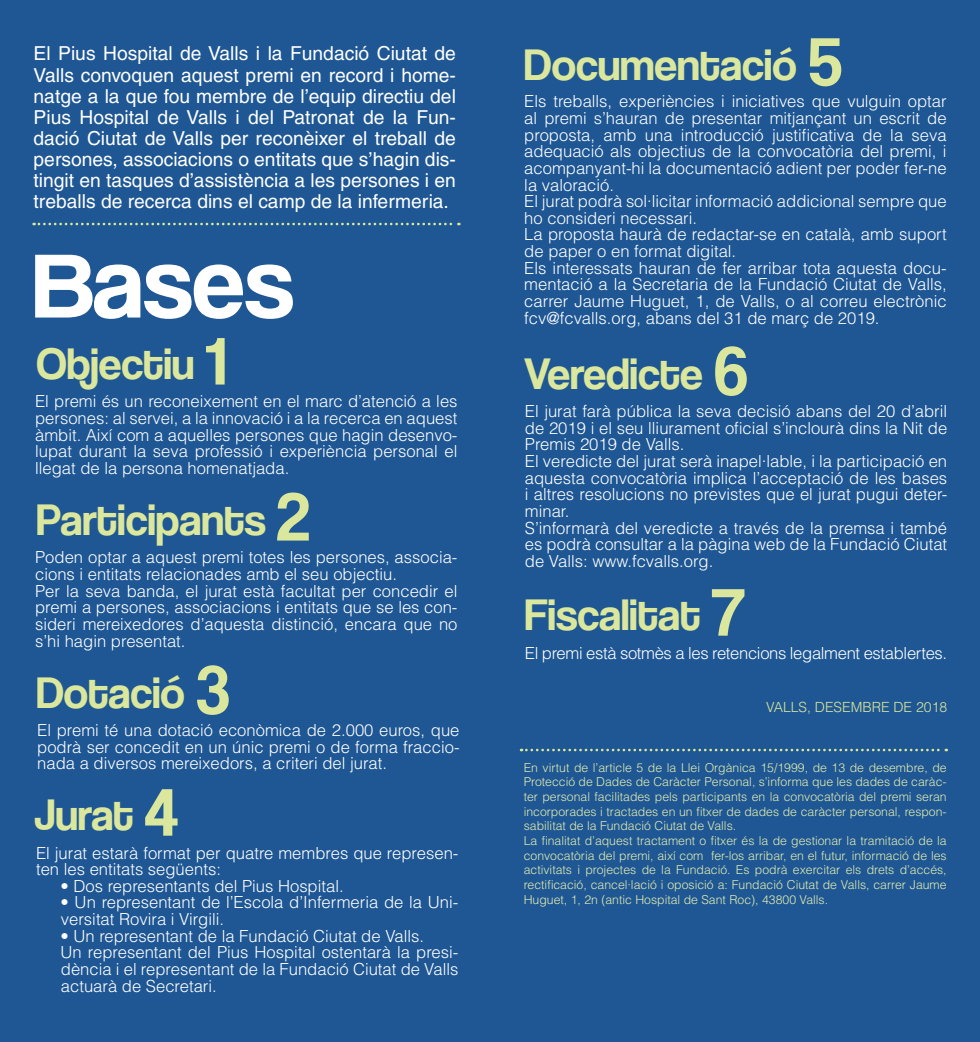
<style>
.page{position:relative;width:980px;height:1042px;background:#1e5794}
.page>*{position:absolute;margin:0;border:0;box-sizing:border-box;transform-origin:0 0}
.t1{font:105px "Coolvetica Rg";color:#fff}
.t2{font:45.5px "Coolvetica Rg";color:#dbe79c}
.t3{font:19.25px/21px "Helvetica";color:#fff;text-align:justify}
.t4{font:300 16.62px/16.6px "Helvetica";color:#fff;text-align:justify}
.t5{font:300 16.62px "Helvetica";letter-spacing:-.02em;color:#fff}
.t6{font:300 14px "Helvetica";color:#dbe79c}
.t7{font:300 12.25px/14.7px "Helvetica";color:#e2ebb0;text-align:justify}
.s1{font-size:94.5px}
.s2{font-size:70px}
</style>
<div class="page">
<svg style="left:34px;top:223px;width:425px;height:2px"></svg>
<svg style="left:521px;top:749px;width:426px;height:2px"></svg>
<p class="t3" style="left:34px;top:43px;width:424px">El Pius Hospital de Valls i la Fundació Ciutat de Valls convoquen aquest premi en record i home&shy;natge a la que fou membre de l’equip directiu del Pius Hospital de Valls i del Patronat de la Fun&shy;dació Ciutat de Valls per reconèixer el treball de persones, associacions o entitats que s’hagin dis&shy;tingit en tasques d’assistència a les persones i en treballs de recerca dins el camp de la infermeria.</p>
<p class="t1" style="left:33px;top:221px;width:262px"><span class="s1">B</span>ases</p>
<p class="t2" style="left:36px;top:337px;width:191px">Objectiu <span class="s2">1</span></p>
<p class="t4" style="left:35px;top:393px;width:424px">El premi és un reconeixement en el marc d’atenció a les persones: al servei, a la innovació i a la recerca en aquest àmbit. Així com a aquelles persones que hagin desenvo&shy;lupat durant la seva professió i experiència personal el llegat de la persona homenatjada.</p>
<p class="t2" style="left:36px;top:493px;width:274px">Participants <span class="s2">2</span></p>
<p class="t4" style="left:35px;top:549px;width:424px">Poden optar a aquest premi totes les persones, associa&shy;cions i entitats relacionades amb el seu objectiu.</p>
<p class="t4" style="left:35px;top:582px;width:424px">Per la seva banda, el jurat està facultat per concedir el premi a persones, associacions i entitats que se les con&shy;sideri mereixedores d’aquesta distinció, encara que no s’hi hagin presentat.</p>
<p class="t2" style="left:36px;top:666px;width:194px">Dotació <span class="s2">3</span></p>
<p class="t4" style="left:37px;top:722px;width:424px">El premi té una dotació econòmica de 2.000 euros, que podrà ser concedit en un únic premi o de forma fraccio&shy;nada a diversos mereixedors, a criteri del jurat.</p>
<p class="t2" style="left:35px;top:788px;width:144px">Jurat <span class="s2">4</span></p>
<p class="t4" style="left:36px;top:844px;width:424px">El jurat estarà format per quatre membres que represen&shy;ten les entitats següents:</p>
<p class="t4" style="left:61px;top:877px;width:285px">• Dos representants del Pius Hospital.</p>
<p class="t4" style="left:61px;top:894px;width:399px">• Un representant de l’Escola d’Infermeria de la Uni&shy;versitat Rovira i Virgili.</p>
<p class="t4" style="left:61px;top:927px;width:365px">• Un representant de la Fundació Ciutat de Valls.</p>
<p class="t4" style="left:61px;top:944px;width:399px">Un representant del Pius Hospital ostentarà la presi&shy;dència i el representant de la Fundació Ciutat de Valls actuarà de Secretari.</p>
<p class="t2" style="left:524px;top:38px;width:319px">Documentació <span class="s2">5</span></p>
<p class="t4" style="left:524px;top:93px;width:424px">Els treballs, experiències i iniciatives que vulguin optar al premi s’hauran de presentar mitjançant un escrit de proposta, amb una introducció justificativa de la seva adequació als objectius de la convocatòria del premi, i acompanyant-hi la documentació adient per poder fer-ne la valoració.</p>
<p class="t4" style="left:524px;top:193px;width:424px">El jurat podrà sol·licitar informació addicional sempre que ho consideri necessari.</p>
<p class="t4" style="left:524px;top:226px;width:424px">La proposta haurà de redactar-se en català, amb suport de paper o en format digital.</p>
<p class="t4" style="left:524px;top:259px;width:424px">Els interessats hauran de fer arribar tota aquesta docu&shy;mentació a la Secretaria de la Fundació Ciutat de Valls, carrer Jaume Huguet, 1, de Valls, o al correu electrònic fcv@fcvalls.org, abans del 31 de març de 2019.</p>
<p class="t2" style="left:524px;top:347px;width:225px">Veredicte <span class="s2">6</span></p>
<p class="t4" style="left:525px;top:403px;width:424px">El jurat farà pública la seva decisió abans del 20 d’abril de 2019 i el seu lliurament oficial s’inclourà dins la Nit de Premis 2019 de Valls.</p>
<p class="t4" style="left:525px;top:453px;width:424px">El veredicte del jurat serà inapel·lable, i la participació en aquesta convocatòria implica l’acceptació de les bases i altres resolucions no previstes que el jurat pugui deter&shy;minar.</p>
<p class="t4" style="left:525px;top:519px;width:424px">S’informarà del veredicte a través de la premsa i també es podrà consultar a la pàgina web de la Fundació Ciutat de Valls: www.fcvalls.org.</p>
<p class="t2" style="left:525px;top:588px;width:221px">Fiscalitat <span class="s2">7</span></p>
<p class="t5" style="left:525px;top:642px;width:424px">El premi està sotmès a les retencions legalment establertes.</p>
<p class="t6" style="left:766px;top:698px;width:183px">VALLS, DESEMBRE DE 2018</p>
<p class="t7" style="left:524px;top:760px;width:424px">En virtut de l’article 5 de la Llei Orgànica 15/1999, de 13 de desembre, de Protecció de Dades de Caràcter Personal, s’informa que les dades de caràc&shy;ter personal facilitades pels participants en la convocatòria del premi seran incorporades i tractades en un fitxer de dades de caràcter personal, respon&shy;sabilitat de la Fundació Ciutat de Valls.</p>
<p class="t7" style="left:524px;top:833px;width:424px">La finalitat d’aquest tractament o fitxer és la de gestionar la tramitació de la convocatòria del premi, així com fer-los arribar, en el futur, informació de les activitats i projectes de la Fundació. Es podrà exercitar els drets d’accés, rectificació, cancel·lació i oposició a: Fundació Ciutat de Valls, carrer Jaume Huguet, 1, 2n (antic Hospital de Sant Roc), 43800 Valls.</p>
</div>
